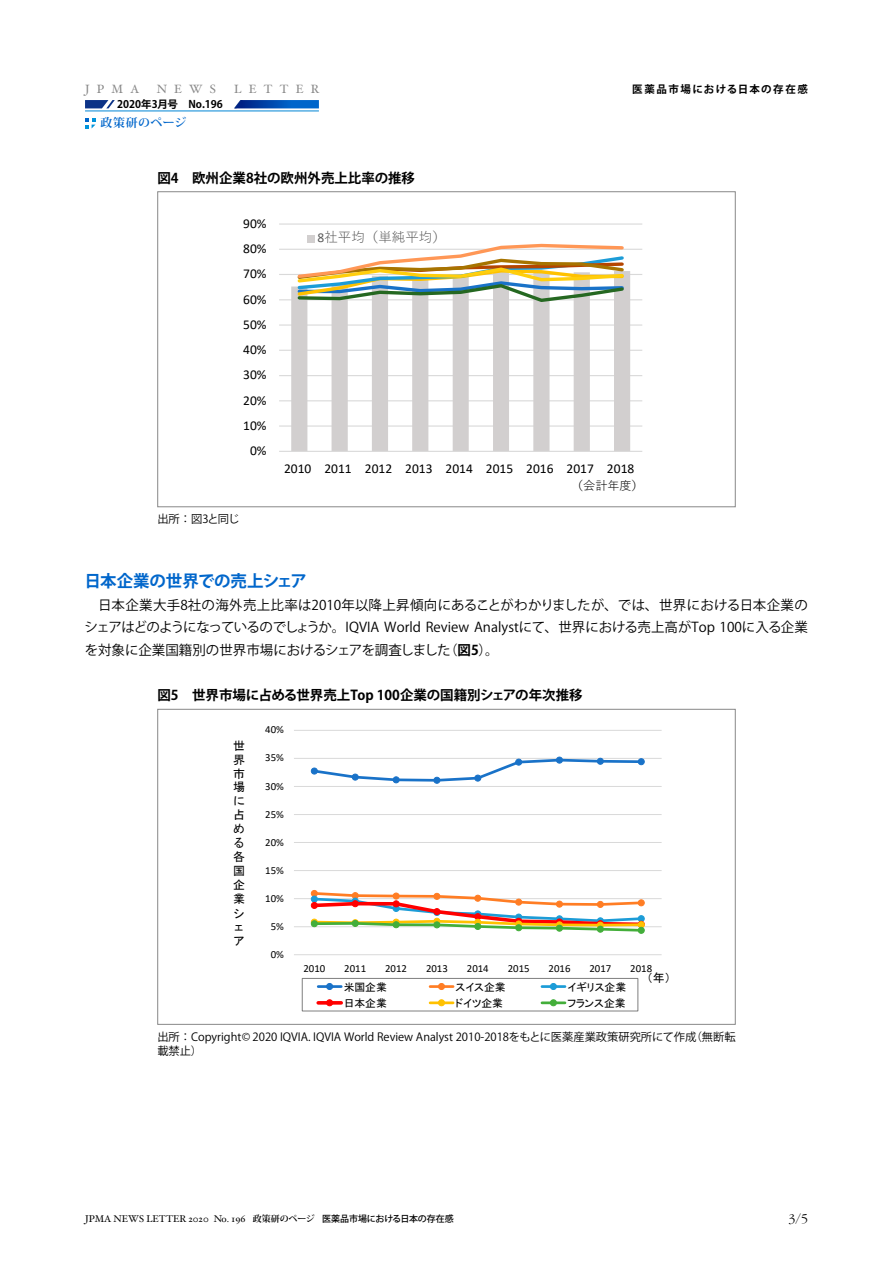
<style>
.page{position:relative;width:893px;height:1263px;background:#fff}
.page>*{position:absolute;margin:0;border:0;box-sizing:border-box;transform-origin:0 0}
.t1{font:700 16.5px "Koz Go Pr 6 N";letter-spacing:-.01em;color:#0066cb}
.t2{font:300 13.8px "Garamond";color:#000}
.t3{font:13.5px/22.5px "Koz Go Pr 6 N";color:#000;text-align:justify}
.t4{font:13.5px "Calibri";color:#000}
.t5{font:700 13.5px "Koz Go Pr 6 N";color:#000}
.t6{font:13.5px "Yu Gothic";color:#595959}
.t7{font:12.15px "Yu Gothic";color:#000}
.t8{font:12px/14px "MS P Gothic";color:#000}
.t9{font:12px "Hoefler Text";letter-spacing:.6em;color:#888}
.t10{font:700 12px "Koz Min Pr 6 N";letter-spacing:.035em;color:#0066cb}
.t11{font:11.25px/13.5px "Koz Go Pr 6 N";color:#000}
.t12{font:10.8px "Calibri";color:#000}
.t13{font:10.8px "MS P Gothic";color:#000}
.t14{font:700 10.5px "Koz Go Pr 6 N";color:#000}
.t15{font:700 10.5px "Koz Go Pr 6 N";letter-spacing:.14em;color:#000}
.t16{font:9.75px "Hoefler Text";color:#000}
.s1{font-family:"Calibri"}
.s2{font-weight:700}
.s3{font-family:"Koz Min Pr 6 N";font-weight:700;font-size:9px}
.s4{font-family:"Koz Go Pr 6 N";font-weight:500;font-size:9px}
</style>
<div class="page">
<svg style="left:85px;top:100px;width:30px;height:8px"></svg>
<svg style="left:234px;top:100px;width:85px;height:8px"></svg>
<hr style="left:85px;top:111px;width:234px;height:1px;background:#0085d6">
<hr style="left:279px;top:425px;width:363px;height:2px;background:#d9d9d9">
<hr style="left:279px;top:400px;width:363px;height:1px;background:#d9d9d9">
<hr style="left:279px;top:375px;width:363px;height:1px;background:#d9d9d9">
<hr style="left:279px;top:350px;width:363px;height:1px;background:#d9d9d9">
<hr style="left:279px;top:324px;width:363px;height:2px;background:#d9d9d9">
<hr style="left:279px;top:299px;width:363px;height:1px;background:#d9d9d9">
<hr style="left:279px;top:274px;width:363px;height:1px;background:#d9d9d9">
<hr style="left:279px;top:249px;width:363px;height:1px;background:#d9d9d9">
<hr style="left:279px;top:223px;width:363px;height:2px;background:#d9d9d9">
<svg style="left:291px;top:271px;width:339px;height:180px"></svg>
<hr style="left:279px;top:451px;width:363px;height:1px;background:#d9d9d9">
<svg style="left:295px;top:242px;width:331px;height:62px"></svg>
<div style="left:307px;top:235px;width:7px;height:7px;background:#d2cfcf"></div>
<hr style="left:294px;top:926px;width:368px;height:1px;background:#d9d9d9">
<hr style="left:294px;top:898px;width:368px;height:1px;background:#d9d9d9">
<hr style="left:294px;top:870px;width:368px;height:1px;background:#d9d9d9">
<hr style="left:294px;top:842px;width:368px;height:1px;background:#d9d9d9">
<hr style="left:294px;top:814px;width:368px;height:1px;background:#d9d9d9">
<hr style="left:294px;top:786px;width:368px;height:1px;background:#d9d9d9">
<hr style="left:294px;top:758px;width:368px;height:1px;background:#d9d9d9">
<hr style="left:294px;top:730px;width:368px;height:1px;background:#d9d9d9">
<hr style="left:294px;top:954px;width:368px;height:1px;background:#d9d9d9">
<div style="left:433px;top:777px;width:7px;height:7px;border:1px solid #1972c8;border-radius:50%"></div>
<svg style="left:311px;top:757px;width:333px;height:26px"></svg>
<div style="left:638px;top:758px;width:7px;height:7px;border:1px solid #1972c8;border-radius:50%"></div>
<svg style="left:311px;top:890px;width:334px;height:43px"></svg>
<div style="left:638px;top:927px;width:7px;height:7px;border:1px solid #43ae3a;border-radius:50%"></div>
<div style="left:302px;top:978px;width:336px;height:33px;border:1px solid #7f7f7f"></div>
<hr style="left:318px;top:985px;width:23px;height:3px;background:#1972c8">
<div style="left:326px;top:983px;width:7px;height:7px;border:1px solid #1972c8;border-radius:50%"></div>
<hr style="left:430px;top:985px;width:23px;height:3px;background:#ff7d24">
<div style="left:438px;top:983px;width:7px;height:7px;border:1px solid #ff7d24;border-radius:50%"></div>
<hr style="left:542px;top:985px;width:23px;height:3px;background:#1c9cd7">
<div style="left:550px;top:983px;width:7px;height:7px;border:1px solid #1c9cd7;border-radius:50%"></div>
<svg style="left:318px;top:1001px;width:23px;height:4px"></svg>
<svg style="left:327px;top:1000px;width:6px;height:6px"></svg>
<div style="left:326px;top:999px;width:7px;height:7px;border:1px solid #f00;border-radius:50%"></div>
<hr style="left:430px;top:1001px;width:23px;height:3px;background:#ffc100">
<div style="left:438px;top:999px;width:7px;height:7px;border:1px solid #ffc100;border-radius:50%"></div>
<hr style="left:542px;top:1001px;width:23px;height:3px;background:#43ae3a">
<div style="left:550px;top:999px;width:7px;height:7px;border:1px solid #43ae3a;border-radius:50%"></div>
<svg style="left:85px;top:118px;width:11px;height:10px"></svg>
<p class="t9" style="left:85px;top:82px;width:56px">JPMA</p>
<p class="t9" style="left:157px;top:82px;width:61px">NEWS</p>
<p class="t9" style="left:234px;top:82px;width:87px">LETTER</p>
<p class="t14" style="left:117px;top:99px;width:107px">2020年3月号　No.196</p>
<p class="t10" style="left:101px;top:116px;width:87px">政策研のページ</p>
<p class="t5" style="left:157px;top:170px;width:259px">図4　欧州企業8社の欧州外売上比率の推移</p>
<p class="t4" style="left:243px;top:214px;width:25px">90%</p>
<p class="t4" style="left:243px;top:239px;width:25px">80%</p>
<p class="t4" style="left:243px;top:265px;width:25px">70%</p>
<p class="t4" style="left:243px;top:290px;width:25px">60%</p>
<p class="t4" style="left:243px;top:315px;width:25px">50%</p>
<p class="t4" style="left:243px;top:340px;width:25px">40%</p>
<p class="t4" style="left:243px;top:366px;width:25px">30%</p>
<p class="t4" style="left:243px;top:391px;width:25px">20%</p>
<p class="t4" style="left:243px;top:416px;width:25px">10%</p>
<p class="t4" style="left:250px;top:441px;width:18px">0%</p>
<p class="t6" style="left:318px;top:225px;width:130px"><span class="s1">8</span>社平均（単純平均）</p>
<p class="t15" style="left:632px;top:84px;width:177px">医薬品市場における日本の存在感</p>
<p class="t11" style="left:157px;top:513px;width:84px">出所：図3と同じ</p>
<p class="t4" style="left:284px;top:459px;width:352px">2010 2011 2012 2013 2014 2015 2016 2017 2018</p>
<p class="t7" style="left:571px;top:474px;width:74px">（会計年度）</p>
<p class="t1" style="left:84px;top:571px;width:224px">日本企業の世界での売上シェア</p>
<p class="t3" style="left:85px;top:594px;width:725px">　日本企業大手8社の海外売上比率は2010年以降上昇傾向にあることがわかりましたが、では、世界における日本企業のシェアはどのようになっているのでしょうか。IQVIA World Review Analystにて、世界における売上高がTop 100に入る企業を対象に企業国籍別の世界市場におけるシェアを調査しました（<span class="s2">図5</span>）。</p>
<p class="t5" style="left:157px;top:688px;width:427px">図5　世界市場に占める世界売上Top 100企業の国籍別シェアの年次推移</p>
<p class="t8" style="left:233px;top:739px;width:13px">世界市場に占める各国企業シェア</p>
<p class="t12" style="left:265px;top:722px;width:20px">40%</p>
<p class="t12" style="left:265px;top:750px;width:20px">35%</p>
<p class="t12" style="left:265px;top:778px;width:20px">30%</p>
<p class="t12" style="left:265px;top:806px;width:20px">25%</p>
<p class="t12" style="left:265px;top:834px;width:20px">20%</p>
<p class="t12" style="left:265px;top:862px;width:20px">15%</p>
<p class="t12" style="left:265px;top:891px;width:20px">10%</p>
<p class="t12" style="left:271px;top:919px;width:15px">5%</p>
<p class="t12" style="left:271px;top:947px;width:15px">0%</p>
<p class="t12" style="left:303px;top:961px;width:23px">2010</p>
<p class="t12" style="left:344px;top:961px;width:23px">2011</p>
<p class="t12" style="left:385px;top:961px;width:23px">2012</p>
<p class="t12" style="left:426px;top:961px;width:23px">2013</p>
<p class="t12" style="left:467px;top:961px;width:23px">2014</p>
<p class="t12" style="left:508px;top:961px;width:23px">2015</p>
<p class="t12" style="left:549px;top:961px;width:23px">2016</p>
<p class="t12" style="left:589px;top:961px;width:23px">2017</p>
<p class="t12" style="left:630px;top:961px;width:23px">2018</p>
<p class="t8" style="left:647px;top:971px;width:25px">（年）</p>
<p class="t13" style="left:344px;top:981px;width:45px">米国企業</p>
<p class="t13" style="left:456px;top:981px;width:52px">スイス企業</p>
<p class="t13" style="left:567px;top:981px;width:60px">イギリス企業</p>
<p class="t13" style="left:344px;top:997px;width:45px">日本企業</p>
<p class="t13" style="left:456px;top:997px;width:49px">ドイツ企業</p>
<p class="t13" style="left:567px;top:997px;width:60px">フランス企業</p>
<p class="t11" style="left:157px;top:1030px;width:580px">出所：Copyright© 2020 IQVIA. IQVIA World Review Analyst 2010-2018をもとに医薬産業政策研究所にて作成（無断転載禁止）</p>
<p class="t16" style="left:85px;top:1213px;width:370px">JPMA NEWS LETTER 2020 No. 196 <span class="s3">政策研のページ</span> <span class="s4">医薬品市場における日本の存在感</span></p>
<p class="t2" style="left:789px;top:1211px;width:21px">3/5</p>
</div>
